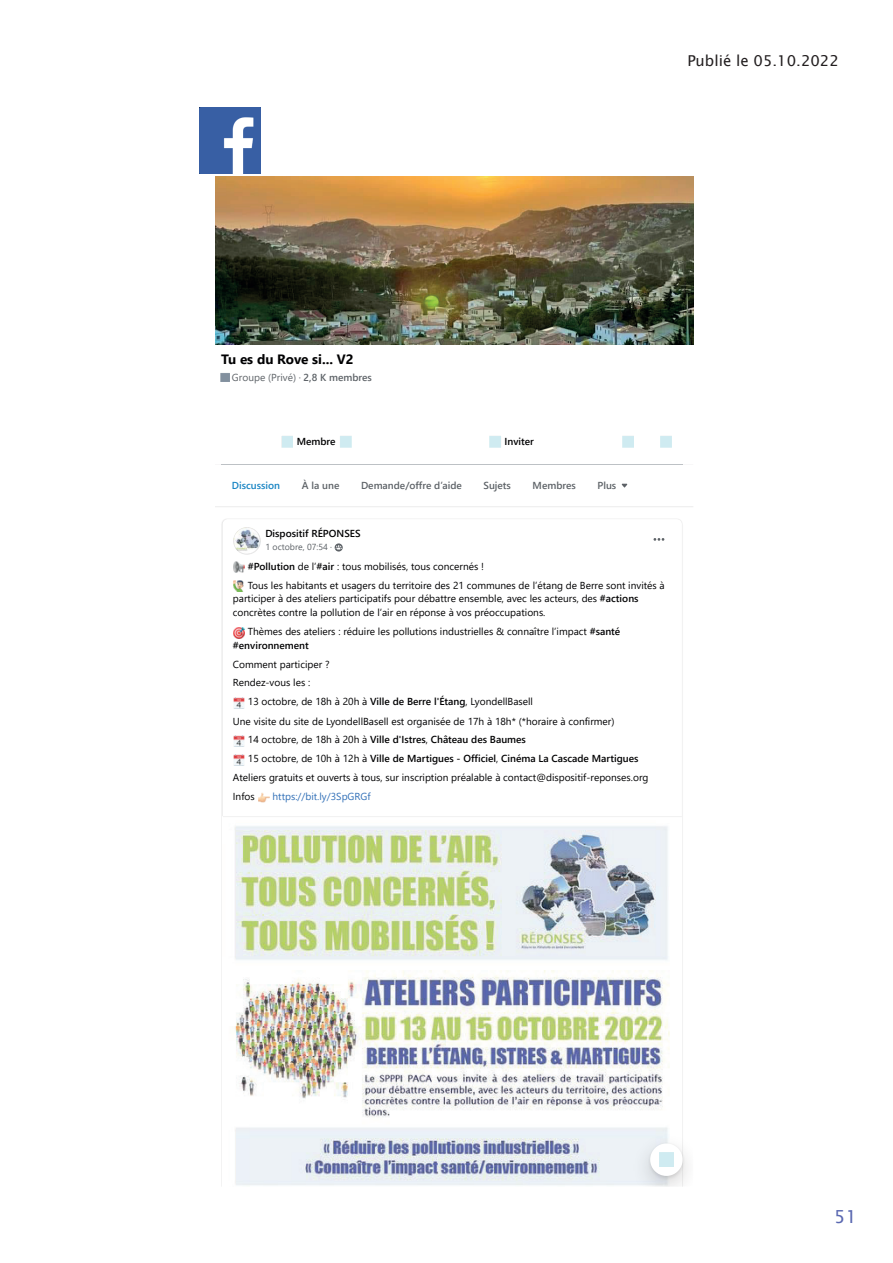
<style>
.page{position:relative;width:893px;height:1263px;background:#fff}
.page>*{position:absolute;margin:0;border:0;box-sizing:border-box;transform-origin:0 0}
.t1{font:18px "Lucida Sans";color:#5a68b1}
.t2{font:15px "Lucida Sans";color:#231f20}
.t3{font:700 13.5px "Segoe UI";color:#000002}
.t4{font:10.2px/18.9px "Segoe UI";color:#000002}
.t5{font:600 10.2px "Segoe UI";color:#000002}
.t6{font:600 10.2px "Segoe UI";color:#5d6267}
.t7{font:10.2px "Segoe UI";color:#5d6267}
.t8{font:10.2px "Segoe UI";color:#306fb7}
.t9{font:600 10.2px "Segoe UI";color:#1784c3}
.t10{font:8.85px "Segoe UI";color:#5d6267}
.s1{font-weight:600}
.s2{font-weight:400}
</style>
<div class="page">
<img style="left:215px;top:176px;width:478px;height:168px">
<svg style="left:221px;top:373px;width:8px;height:8px"></svg>
<svg style="left:281px;top:436px;width:391px;height:12px"></svg>
<svg style="left:215px;top:464px;width:478px;height:43px"></svg>
<svg style="left:234px;top:562px;width:11px;height:10px"></svg>
<svg style="left:234px;top:581px;width:10px;height:10px"></svg>
<svg style="left:234px;top:627px;width:11px;height:11px"></svg>
<svg style="left:234px;top:697px;width:11px;height:11px"></svg>
<svg style="left:234px;top:735px;width:11px;height:11px"></svg>
<svg style="left:234px;top:754px;width:11px;height:11px"></svg>
<svg style="left:258px;top:792px;width:11px;height:11px"></svg>
<svg style="left:233px;top:527px;width:27px;height:27px"></svg>
<svg style="left:335px;top:543px;width:8px;height:8px"></svg>
<svg style="left:654px;top:538px;width:10px;height:3px"></svg>
<img style="left:235px;top:826px;width:435px;height:359px">
<hr style="left:222px;top:816px;width:460px;height:1px;background:#f2f2f2">
<div style="left:624px;top:1125px;width:69px;height:62px;background:#231f20;opacity:.2"></div>
<div style="left:646px;top:1141px;width:40px;height:40px;background:#231f20;opacity:.1"></div>
<svg style="left:650px;top:1143px;width:33px;height:33px"></svg>
<img style="left:200px;top:107px;width:61px;height:66px">
<h2 class="t2" style="left:687px;top:52px;width:153px">Publié le 05.10.2022</h2>
<h3 class="t3" style="left:221px;top:347px;width:134px">Tu es du Rove si... V2</h3>
<p class="t7" style="left:232px;top:368px;width:142px">Groupe (Privé) · <span class="s1">2,8 K membres</span></p>
<p class="t5" style="left:297px;top:431px;width:40px">Membre</p>
<p class="t5" style="left:505px;top:431px;width:31px">Inviter</p>
<p class="t9" style="left:232px;top:475px;width:50px">Discussion</p>
<p class="t6" style="left:302px;top:475px;width:39px">À la une</p>
<p class="t6" style="left:361px;top:475px;width:102px">Demande/offre d’aide</p>
<p class="t6" style="left:483px;top:475px;width:29px">Sujets</p>
<p class="t6" style="left:533px;top:475px;width:45px">Membres</p>
<p class="t6" style="left:597px;top:475px;width:20px">Plus</p>
<p class="t5" style="left:265px;top:524px;width:97px">Dispositif RÉPONSES</p>
<p class="t10" style="left:265px;top:539px;width:68px">1 octobre, 07:54 ·</p>
<p class="t4" style="left:248px;top:556px;width:418px"><span class="s1">#Pollution</span> de l’<span class="s1">#air</span> : tous mobilisés, tous concernés !<br>Tous les habitants et usagers du territoire des 21 communes de l’étang de Berre sont invités à</p>
<p class="t4" style="left:233px;top:591px;width:407px;line-height:13.5px">participer à des ateliers participatifs pour débattre ensemble, avec les acteurs, des <span class="s1">#actions </span>concrètes contre la pollution de l’air en réponse à vos préoccupations.</p>
<p class="t4" style="left:233px;top:623px;width:389px;line-height:14.2px;text-indent:15px">Thèmes des ateliers : réduire les pollutions industrielles &amp; connaître l’impact <span class="s1">#santé #environnement</span></p>
<p class="t4" style="left:233px;top:654px;width:98px;line-height:18.3px">Comment participer ?<br>Rendez-vous les :</p>
<p class="t4" style="left:248px;top:691px;width:287px">13 octobre, de 18h à 20h à <span class="s1">Ville de Berre l'Étang</span>, LyondellBasell</p>
<p class="t4" style="left:233px;top:710px;width:383px">Une visite du site de LyondellBasell est organisée de 17h à 18h* (*horaire à confirmer)</p>
<p class="t5" style="left:248px;top:730px;width:280px"><span class="s2">14 octobre, de 18h à 20h à</span> Ville d'Istres<span class="s2">,</span> Château des Baumes</p>
<p class="t5" style="left:248px;top:749px;width:392px"><span class="s2">15 octobre, de 10h à 12h à</span> Ville de Martigues - Officiel<span class="s2">,</span> Cinéma La Cascade Martigues</p>
<p class="t4" style="left:233px;top:767px;width:417px">Ateliers gratuits et ouverts à tous, sur inscription préalable à contact@dispositif-reponses.org</p>
<p class="t4" style="left:233px;top:786px;width:23px">Infos</p>
<p class="t8" style="left:272px;top:787px;width:100px">https://bit.ly/3SpGRGf</p>
<h1 class="t1" style="left:834px;top:1206px;width:24px">51</h1>
</div>
